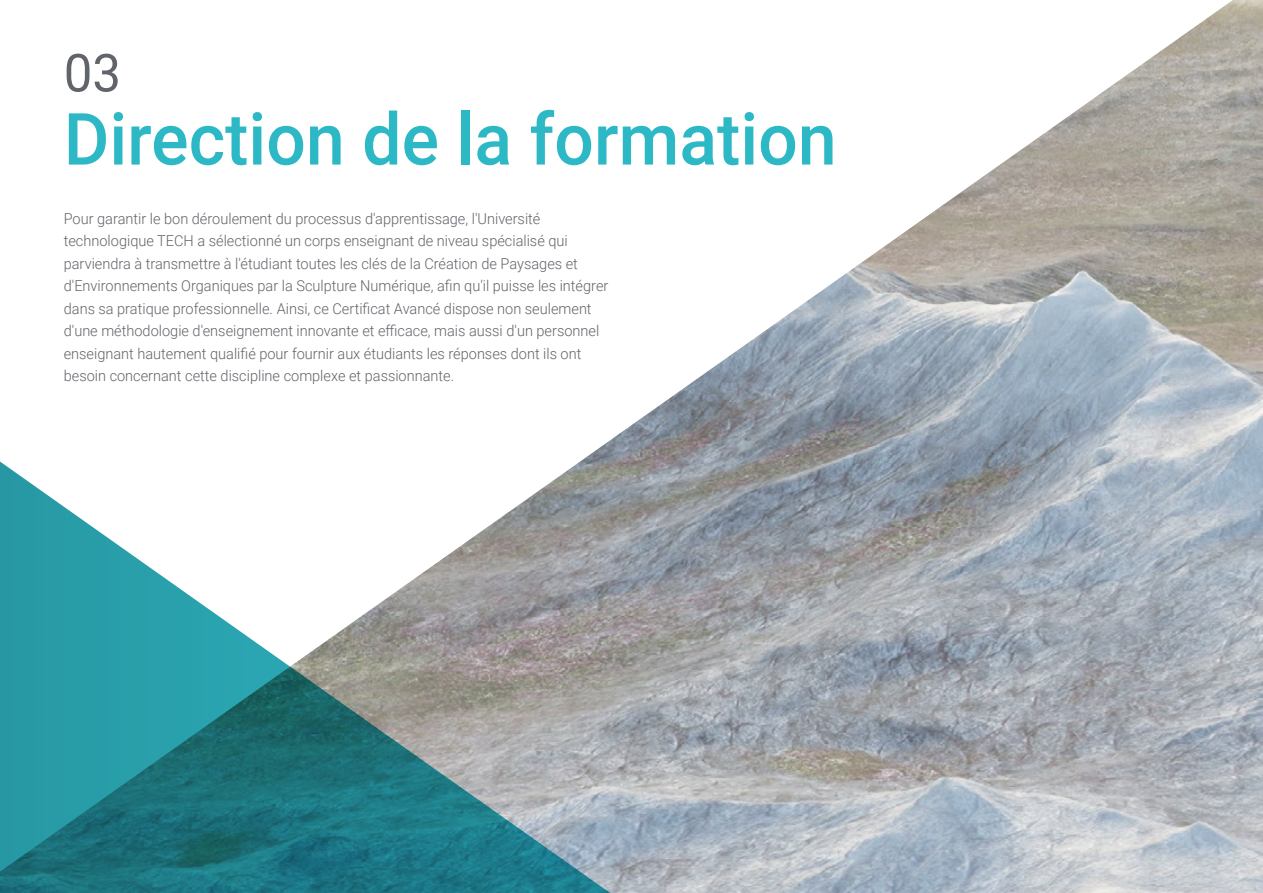
<style>
.page{position:relative;width:1263px;height:893px;background:#fff}
.page>*{position:absolute;margin:0;border:0;box-sizing:border-box;transform-origin:0 0}
.t1{font:500 72px "Roboto";color:#2db8c5}
.t2{font:52.5px "Roboto";color:#61646a}
.t3{font:300 15px/22.5px "Roboto";color:#61646a}
</style>
<div class="page">
<img style="left:602px;top:0;width:661px;height:893px">
<svg style="left:0;top:446px;width:640px;height:447px"></svg>
<h2 class="t2" style="left:64px;top:36px;width:59px">03</h2>
<h1 class="t1" style="left:64px;top:89px;width:774px">Direction de la formation</h1>
<p class="t3" style="left:64px;top:207px;width:546px">Pour garantir le bon déroulement du processus d'apprentissage, l'Université technologique TECH a sélectionné un corps enseignant de niveau spécialisé qui parviendra à transmettre à l'étudiant toutes les clés de la Création de Paysages et d'Environnements Organiques par la Sculpture Numérique, afin qu'il puisse les intégrer dans sa pratique professionnelle. Ainsi, ce Certificat Avancé dispose non seulement d'une méthodologie d'enseignement innovante et efficace, mais aussi d'un personnel enseignant hautement qualifié pour fournir aux étudiants les réponses dont ils ont besoin concernant cette discipline complexe et passionnante.</p>
</div>
